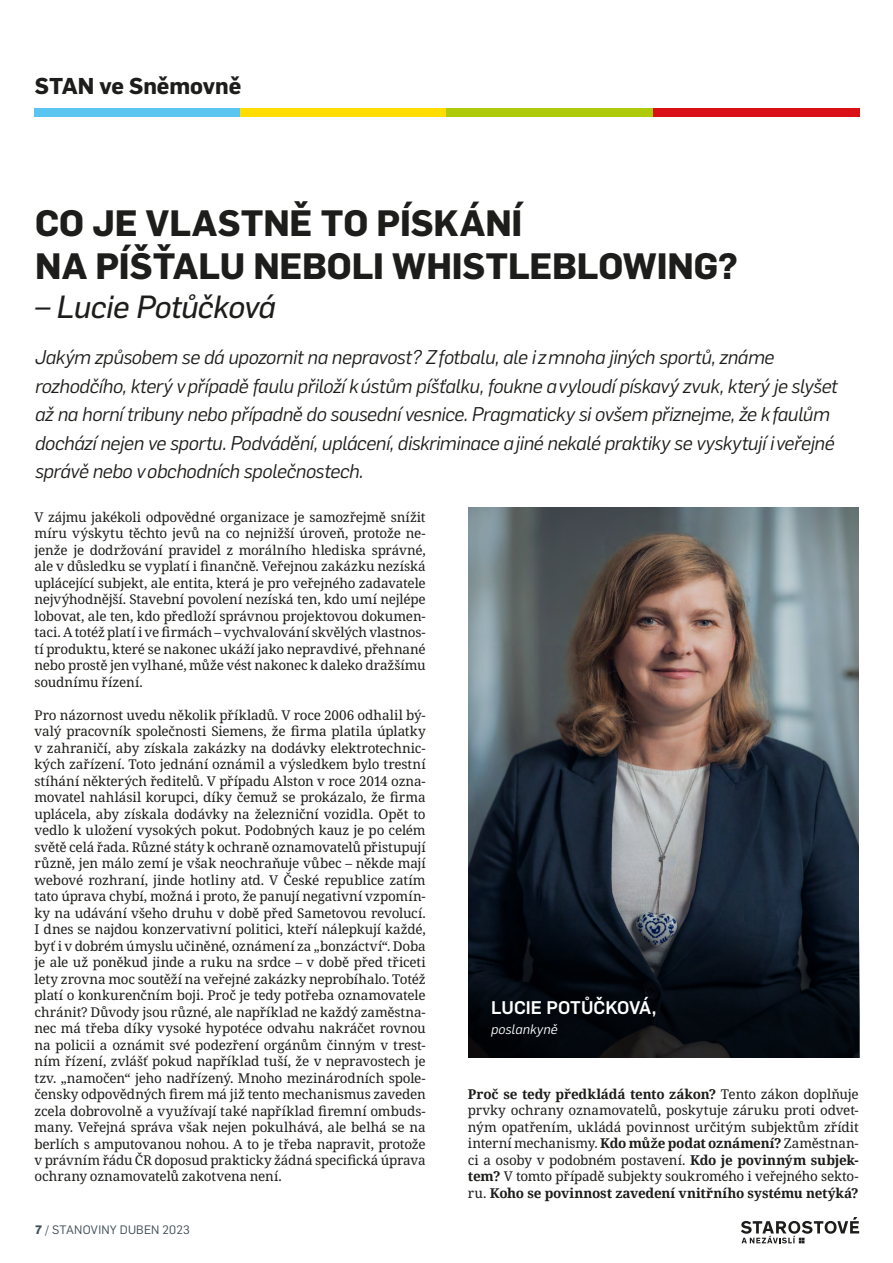
<style>
.page{position:relative;width:893px;height:1263px;background:#fff}
.page>*{position:absolute;margin:0;border:0;box-sizing:border-box;transform-origin:0 0}
.t1{font:700 36px/43.2px "Flama";letter-spacing:-.005em;color:#1d1d1b}
.t2{font:italic 31.5px "Flama Basic";letter-spacing:-.02em;color:#1d1d1b}
.t3{font:700 22.5px "Flama";color:#1d1d1b}
.t4{font:italic 19.5px/28.5px "Flama";letter-spacing:-.015em;color:#1d1d1b}
.t5{font:500 18px "Flama";letter-spacing:-.005em;color:#fff}
.t6{font:13.5px/16.5px "Noto Serif";letter-spacing:-.015em;color:#1d1d1b;text-align:justify}
.t7{font:italic 13.5px "Flama";letter-spacing:.005em;color:#fff}
.t8{font:12px "Flama";letter-spacing:.02em;color:#3f4e55}
.s1{font-weight:700}
</style>
<div class="page">
<div style="left:34px;top:108px;width:206px;height:9px;background:#5bc5f2"></div>
<div style="left:240px;top:108px;width:207px;height:9px;background:#fd0"></div>
<div style="left:447px;top:108px;width:206px;height:9px;background:#afca0b"></div>
<div style="left:653px;top:108px;width:207px;height:9px;background:#d91016"></div>
<svg style="left:741px;top:1217px;width:118px;height:26px"></svg>
<img style="left:469px;top:507px;width:390px;height:392px">
<svg style="left:468px;top:899px;width:392px;height:159px;background:#0d131c"></svg>
<h3 class="t3" style="left:35px;top:69px;width:208px">STAN ve Sněmovně</h3>
<h1 class="t1" style="left:35px;top:199px;width:704px">CO JE VLASTNĚ TO PÍSKÁNÍ<br>NA PÍŠŤALU NEBOLI WHISTLEBLOWING?</h1>
<h2 class="t2" style="left:35px;top:285px;width:242px">– Lucie Potůčková</h2>
<p class="t4" style="left:35px;top:342px;width:804px">Jakým způsobem se dá upozornit na nepravost? Z fotbalu, ale i z mnoha jiných sportů, známe rozhodčího, který v případě faulu přiloží k ústům píšťalku, foukne a vyloudí pískavý zvuk, který je slyšet až na horní tribuny nebo případně do sousední vesnice. Pragmaticky si ovšem přiznejme, že k faulům dochází nejen ve sportu. Podvádění, uplácení, diskriminace a jiné nekalé praktiky se vyskytují i veřejné správě nebo v obchodních společnostech.</p>
<p class="t6" style="left:35px;top:509px;width:393px">V zájmu jakékoli odpovědné organizace je samozřejmě snížit míru výskytu těchto jevů na co nejnižší úroveň, protože ne&shy;jenže je dodržování pravidel z morálního hlediska správné, ale v důsledku se vyplatí i finančně. Veřejnou zakázku nezíská uplácející subjekt, ale entita, která je pro veřejného zadavatele nejvýhodnější. Stavební povolení nezíská ten, kdo umí nejlépe lobovat, ale ten, kdo předloží správnou projektovou dokumen&shy;taci. A totéž platí i ve firmách – vychvalování skvělých vlastnos&shy;tí produktu, které se nakonec ukáží jako nepravdivé, přehnané nebo prostě jen vylhané, může vést nakonec k daleko dražšímu soudnímu řízení.</p>
<p class="t6" style="left:35px;top:707px;width:393px">Pro názornost uvedu několik příkladů. V roce 2006 odhalil bý&shy;valý pracovník společnosti Siemens, že firma platila úplatky v zahraničí, aby získala zakázky na dodávky elektrotechnic&shy;kých zařízení. Toto jednání oznámil a výsledkem bylo trestní stíhání některých ředitelů. V případu Alston v roce 2014 ozna&shy;movatel nahlásil korupci, díky čemuž se prokázalo, že firma uplácela, aby získala dodávky na železniční vozidla. Opět to vedlo k uložení vysokých pokut. Podobných kauz je po celém světě celá řada. Různé státy k ochraně oznamovatelů přistupují různě, jen málo zemí je však neochraňuje vůbec – někde mají webové rozhraní, jinde hotliny atd. V České republice zatím tato úprava chybí, možná i proto, že panují negativní vzpomín&shy;ky na udávání všeho druhu v době před Sametovou revolucí.<br>I dnes se najdou konzervativní politici, kteří nálepkují každé, byť i v dobrém úmyslu učiněné, oznámení za „bonzáctví“. Doba je ale už poněkud jinde a ruku na srdce – v době před třiceti lety zrovna moc soutěží na veřejné zakázky neprobíhalo. Totéž platí o konkurenčním boji. Proč je tedy potřeba oznamovatele chránit? Důvody jsou různé, ale například ne každý zaměstna&shy;nec má třeba díky vysoké hypotéce odvahu nakráčet rovnou na policii a oznámit své podezření orgánům činným v trest&shy;ním řízení, zvlášť pokud například tuší, že v nepravostech je tzv. „namočen“ jeho nadřízený. Mnoho mezinárodních spole&shy;čensky odpovědných firem má již tento mechanismus zaveden zcela dobrovolně a využívají také například firemní ombuds&shy;many. Veřejná správa však nejen pokulhává, ale belhá se na berlích s amputovanou nohou. A to je třeba napravit, protože v právním řádu ČR doposud prakticky žádná specifická úprava ochrany oznamovatelů zakotvena není.</p>
<p class="t8" style="left:35px;top:1221px;width:156px"><span class="s1">7</span> / STANOVINY DUBEN 2023</p>
<h3 class="t5" style="left:491px;top:995px;width:167px">LUCIE POTŮČKOVÁ,</h3>
<p class="t7" style="left:491px;top:1020px;width:68px">poslankyně</p>
<p class="t6" style="left:468px;top:1086px;width:392px"><span class="s1">Proč se tedy předkládá tento zákon?</span> Tento zákon doplňuje prvky ochrany oznamovatelů, poskytuje záruku proti odvet&shy;ným opatřením, ukládá povinnost určitým subjektům zřídit interní mechanismy. <span class="s1">Kdo může podat oznámení?</span> Zaměstnan&shy;ci a osoby v podobném postavení. <span class="s1">Kdo je povinným subjek&shy;tem?</span> V tomto případě subjekty soukromého i veřejného sekto&shy;ru. <span class="s1">Koho se povinnost zavedení vnitřního systému netýká?</span></p>
</div>
